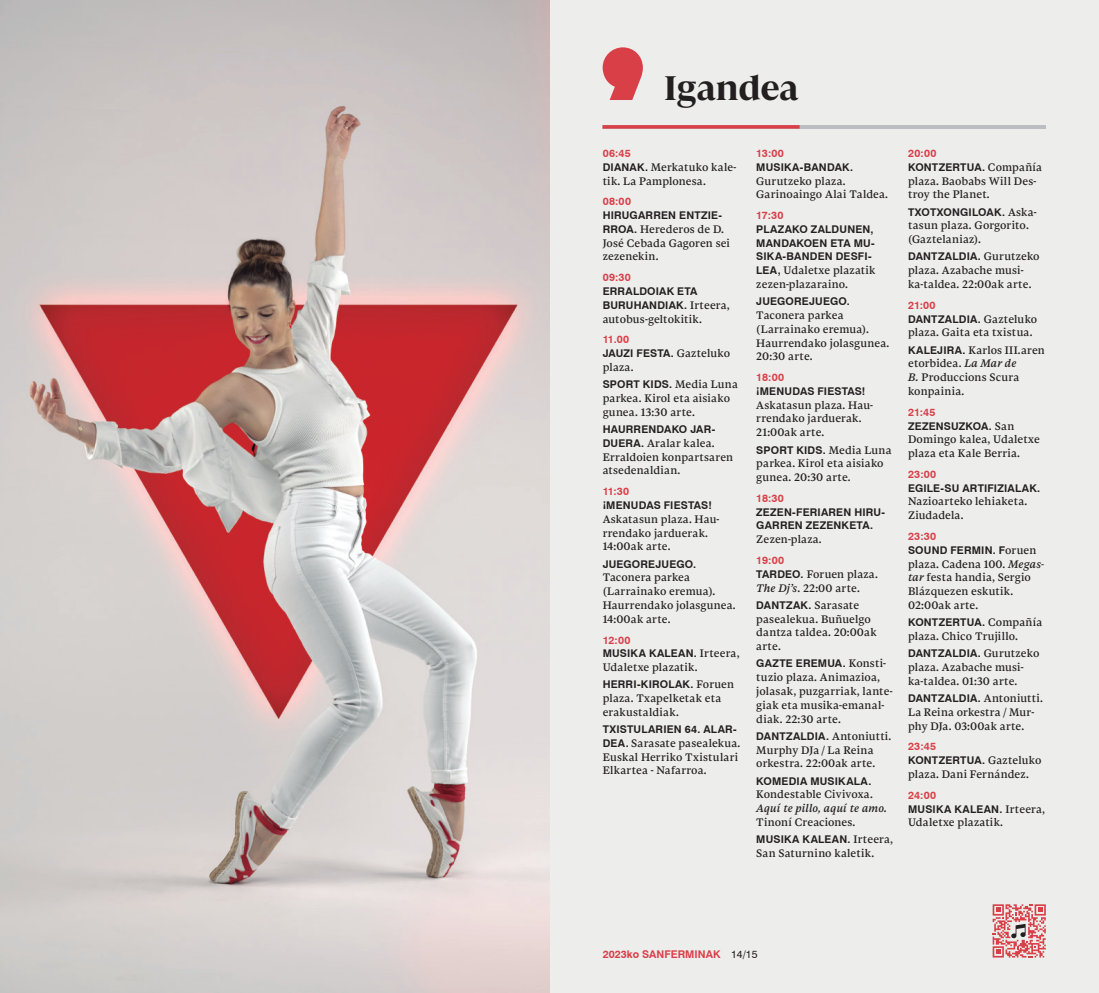
<style>
.page{position:relative;width:1099px;height:993px;background:#fff}
.page>*{position:absolute;margin:0;border:0;box-sizing:border-box;transform-origin:0 0}
.t1{font:700 33.75px "Ashler Display";color:#231f20}
.TXT1__1{font:10.62px/13.8px "Ashler Text";letter-spacing:.02em;color:#231f20}
.ultimo_parrafo{font:10.62px/13.8px "Ashler Text";letter-spacing:.015em;color:#231f20}
.HORAS{font:700 10.62px "Swiss 721 BT";letter-spacing:.005em;color:#d93f47}
.TXT1__1-2{font:700 10.62px/13.8px "Swiss 721 BT";letter-spacing:.015em;color:#231f20}
.ultimo_parrafo-2{font:700 10.62px/13.8px "Swiss 721 BT";letter-spacing:.02em;color:#231f20}
.TXT1{font:10.62px/13.8px "Ashler Text";letter-spacing:.02em;color:#231f20}
.s1{font-family:"Swiss 721 BT";font-weight:700}
.s2{font-family:"Ashler Text";font-weight:400}
.s3{font-style:italic}
.s4{font-weight:400;color:#231f20}
</style>
<div class="page">
<div style="left:549px;top:0;width:549px;height:992px;background:#ededec"></div>
<img style="left:0;top:0;width:549px;height:992px">
<hr style="left:602px;top:125px;width:443px;height:4px;background:#bcbdc0">
<svg style="left:602px;top:47px;width:41px;height:53px"></svg>
<svg style="left:602px;top:125px;width:197px;height:4px"></svg>
<svg style="left:992px;top:904px;width:53px;height:53px"></svg>
<p class="t1" style="left:664px;top:66px;width:136px">Igandea</p>
<p class="HORAS" style="left:602px;top:147px;width:30px">06:45</p>
<p class="ultimo_parrafo" style="left:602px;top:160px;width:135px"><span class="s1">DIANAK.</span> Merkatuko kale&shy;tik. La Pamplonesa.</p>
<p class="HORAS" style="left:602px;top:195px;width:30px">08:00</p>
<p class="ultimo_parrafo" style="left:602px;top:209px;width:129px"><span class="s1">HIRUGARREN ENTZIE-<br>RROA.</span> Herederos de D.<br>José Cebada Gagoren sei zezenekin.</p>
<p class="HORAS" style="left:602px;top:271px;width:30px">09:30</p>
<p class="ultimo_parrafo" style="left:602px;top:284px;width:128px"><span class="s1">ERRALDOIAK ETA<br>BURUHANDIAK.</span> Irteera, autobus-geltokitik.</p>
<p class="HORAS" style="left:602px;top:333px;width:28px">11.00</p>
<p class="TXT1__1" style="left:602px;top:346px;width:129px"><span class="s1">JAUZI FESTA.</span> Gazteluko plaza.</p>
<p class="TXT1__1" style="left:602px;top:378px;width:137px"><span class="s1">SPORT KIDS.</span> Media Luna parkea. Kirol eta aisiako gunea. 13:30 arte.</p>
<p class="ultimo_parrafo" style="left:602px;top:422px;width:132px"><span class="s1">HAURRENDAKO JAR-<br>DUERA.</span> Aralar kalea.<br>Erraldoien konpartsaren atsedenaldian.</p>
<p class="HORAS" style="left:602px;top:485px;width:28px">11:30</p>
<p class="TXT1__1" style="left:602px;top:498px;width:118px"><span class="s1">¡MENUDAS FIESTAS!<br></span>Askatasun plaza. Hau&shy;rrendako jarduerak.<br>14:00ak arte.</p>
<p class="ultimo_parrafo" style="left:602px;top:557px;width:134px"><span class="s1">JUEGOREJUEGO.<br></span>Taconera parkea (Larrainako eremua).<br>Haurrendako jolasgunea.<br>14:00ak arte.</p>
<p class="HORAS" style="left:602px;top:633px;width:29px">12:00</p>
<p class="TXT1__1" style="left:602px;top:646px;width:138px"><span class="s1">MUSIKA KALEAN.</span> Irteera,<br>Udaletxe plazatik.</p>
<p class="TXT1__1" style="left:602px;top:677px;width:133px"><span class="s1">HERRI-KIROLAK.</span> Foruen plaza. Txapelketak eta erakustaldiak.</p>
<p class="ultimo_parrafo" style="left:602px;top:722px;width:139px"><span class="s1">TXISTULARIEN 64. ALAR-<br>DEA.</span> Sarasate pasealekua.<br>Euskal Herriko Txistulari<br>Elkartea - Nafarroa.</p>
<p class="HORAS" style="left:756px;top:147px;width:29px">13:00</p>
<p class="ultimo_parrafo" style="left:756px;top:160px;width:133px"><span class="s1">MUSIKA-BANDAK.<br></span>Gurutzeko plaza.<br>Garinoaingo Alai Taldea.</p>
<p class="HORAS" style="left:756px;top:209px;width:29px">17:30</p>
<p class="TXT1__1-2" style="left:756px;top:222px;width:121px">PLAZAKO ZALDUNEN,<br>MANDAKOEN ETA MU-<br>SIKA-BANDEN DESFI-<br>LEA, <span class="s2">Udaletxe plazatik zezen-plazaraino.</span></p>
<p class="ultimo_parrafo" style="left:756px;top:295px;width:134px"><span class="s1">JUEGOREJUEGO.<br></span>Taconera parkea (Larrainako eremua).<br>Haurrendako jolasgunea.<br>20:30 arte.</p>
<p class="HORAS" style="left:756px;top:371px;width:29px">18:00</p>
<p class="TXT1__1" style="left:756px;top:384px;width:118px"><span class="s1">¡MENUDAS FIESTAS!<br></span>Askatasun plaza. Hau&shy;rrendako jarduerak.<br>21:00ak arte.</p>
<p class="ultimo_parrafo" style="left:756px;top:443px;width:137px"><span class="s1">SPORT KIDS.</span> Media Luna parkea. Kirol eta aisiako gunea. 20:30 arte.</p>
<p class="HORAS" style="left:756px;top:491px;width:29px">18:30</p>
<p class="ultimo_parrafo-2" style="left:756px;top:505px;width:130px">ZEZEN-FERIAREN HIRU-<br>GARREN ZEZENKETA.<br><span class="s2">Zezen-plaza.</span></p>
<p class="HORAS" style="left:756px;top:553px;width:29px">19:00</p>
<p class="TXT1__1" style="left:756px;top:567px;width:123px"><span class="s1">TARDEO.</span> Foruen plaza.<br><span class="s3">The Dj’s</span>. 22:00 arte.</p>
<p class="TXT1__1" style="left:756px;top:598px;width:122px"><span class="s1">DANTZAK.</span> Sarasate pasealekua. Buñuelgo dantza taldea. 20:00ak arte.</p>
<p class="TXT1__1" style="left:756px;top:656px;width:138px"><span class="s1">GAZTE EREMUA.</span> Konsti&shy;tuzio plaza. Animazioa, jolasak, puzgarriak, lante&shy;giak eta musika-emanal&shy;diak. 22:30 arte.</p>
<p class="TXT1__1" style="left:756px;top:729px;width:137px"><span class="s1">DANTZALDIA.</span> Antoniutti.<br>Murphy DJa / La Reina orkestra. 22:00ak arte.</p>
<p class="TXT1__1" style="left:756px;top:774px;width:132px"><span class="s1">KOMEDIA MUSIKALA.<br></span>Kondestable Civivoxa.<br><span class="s3">Aquí te pillo, aquí te amo.<br></span>Tinoní Creaciones.</p>
<p class="ultimo_parrafo" style="left:756px;top:832px;width:138px"><span class="s1">MUSIKA KALEAN.</span> Irteera,<br>San Saturnino kaletik.</p>
<p class="HORAS" style="left:908px;top:147px;width:30px">20:00</p>
<p class="TXT1__1" style="left:908px;top:160px;width:135px"><span class="s1">KONTZERTUA.</span> Compañía plaza. Baobabs Will Des&shy;troy the Planet.</p>
<p class="TXT1__1" style="left:908px;top:205px;width:130px"><span class="s1">TXOTXONGILOAK.</span> Aska&shy;tasun plaza. Gorgorito. (Gaztelaniaz).</p>
<p class="ultimo_parrafo" style="left:908px;top:250px;width:133px"><span class="s1">DANTZALDIA.</span> Gurutzeko plaza. Azabache musi&shy;ka-taldea. 22:00ak arte.</p>
<p class="HORAS" style="left:908px;top:298px;width:29px">21:00</p>
<p class="TXT1__1" style="left:908px;top:312px;width:131px"><span class="s1">DANTZALDIA.</span> Gazteluko plaza. Gaita eta txistua.</p>
<p class="ultimo_parrafo" style="left:908px;top:343px;width:138px"><span class="s1">KALEJIRA.</span> Karlos III.aren etorbidea. <span class="s3">La Mar de<br>B.</span> Produccions Scura konpainia.</p>
<p class="HORAS" style="left:908px;top:405px;width:29px">21:45</p>
<p class="ultimo_parrafo" style="left:908px;top:419px;width:133px"><span class="s1">ZEZENSUZKOA.</span> San<br>Domingo kalea, Udaletxe plaza eta Kale Berria.</p>
<p class="HORAS" style="left:908px;top:467px;width:30px">23:00</p>
<p class="ultimo_parrafo" style="left:908px;top:481px;width:134px"><span class="s1">EGILE-SU ARTIFIZIALAK.<br></span>Nazioarteko lehiaketa.<br>Ziudadela.</p>
<p class="HORAS" style="left:908px;top:529px;width:30px">23:30</p>
<p class="TXT1__1" style="left:908px;top:543px;width:137px"><span class="s1">SOUND FERMIN. F</span>oruen plaza. Cadena 100. <span class="s3">Megas&shy;tar</span> festa handia, Sergio<br>Blázquezen eskutik.<br>02:00ak arte.</p>
<p class="TXT1__1" style="left:908px;top:615px;width:136px"><span class="s1">KONTZERTUA.</span> Compañía plaza. Chico Trujillo.</p>
<p class="TXT1__1" style="left:908px;top:646px;width:133px"><span class="s1">DANTZALDIA.</span> Gurutzeko plaza. Azabache musi&shy;ka-taldea. 01:30 arte.</p>
<p class="ultimo_parrafo" style="left:908px;top:691px;width:136px"><span class="s1">DANTZALDIA.</span> Antoniutti.<br>La Reina orkestra / Mur&shy;phy DJa. 03:00ak arte.</p>
<p class="HORAS" style="left:908px;top:740px;width:29px">23:45</p>
<p class="ultimo_parrafo" style="left:908px;top:753px;width:135px"><span class="s1">KONTZERTUA.</span> Gazteluko plaza. Dani Fernández.</p>
<p class="HORAS" style="left:908px;top:788px;width:30px">24:00</p>
<p class="TXT1" style="left:908px;top:801px;width:138px"><span class="s1">MUSIKA KALEAN.</span> Irteera,<br>Udaletxe plazatik.</p>
<p class="HORAS" style="left:602px;top:946px;width:156px">2023ko SANFERMINAK <span class="s4">14/15</span></p>
</div>
